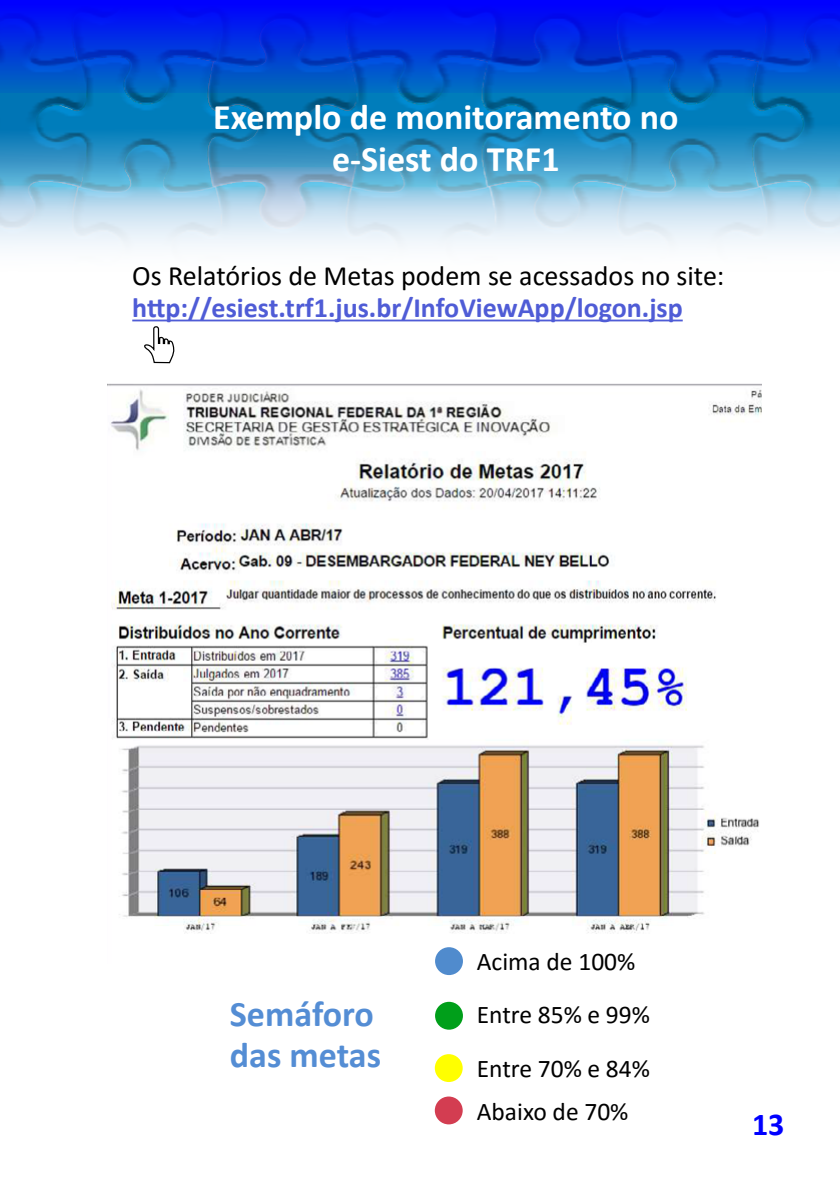
<style>
.page{position:relative;width:840px;height:1191px;background:#fff}
.page>*{position:absolute;margin:0;border:0;box-sizing:border-box;transform-origin:0 0}
.t1{font:700 36px/41.4px "Calibri";color:#fff;text-align:center}
.t2{font:700 36px/41.4px "Calibri";color:#548dd4}
.t3{font:700 32px "Calibri";color:#00f}
.t4{font:700 28px "Calibri";color:#4f5cd6}
.t5{font:28px "Calibri";color:#000}
.t6{font:25.4px/53.6px "Calibri";color:#000}
</style>
<div class="page">
<img style="left:0;top:93px;width:839px;height:156px">
<svg style="left:0;top:0;width:839px;height:93px;background:#0033dc"></svg>
<img style="left:108px;top:383px;width:653px;height:580px">
<hr style="left:132px;top:319px;width:550px;height:2px;background:#4f5cd6">
<div style="left:434px;top:1054px;width:28px;height:28px;background:#ff0;border-radius:50%"></div>
<div style="left:434px;top:1096px;width:28px;height:28px;background:#d33d51;border-radius:50%"></div>
<div style="left:435px;top:947px;width:27px;height:28px;background:#508bcd;border-radius:50%"></div>
<div style="left:435px;top:1001px;width:27px;height:28px;background:#009f1a;border-radius:50%"></div>
<svg style="left:144px;top:326px;width:31px;height:38px"></svg>
<p class="t1" style="left:213px;top:95px;width:466px">Exemplo de monitoramento no e-Siest do TRF1</p>
<p class="t5" style="left:132px;top:256px;width:593px">Os Relatórios de Metas podem se acessados no site:</p>
<p class="t4" style="left:132px;top:288px;width:551px">http://esiest.trf1.jus.br/InfoViewApp/logon.jsp</p>
<p class="t2" style="left:230px;top:992px;width:153px">Semáforo das metas</p>
<p class="t6" style="left:476px;top:934px;width:174px">Acima de 100%<br>Entre 85% e 99%<br>Entre 70% e 84%</p>
<p class="t6" style="left:476px;top:1084px;width:153px">Abaixo de 70%</p>
<p class="t3" style="left:751px;top:1101px;width:34px">13</p>
</div>
